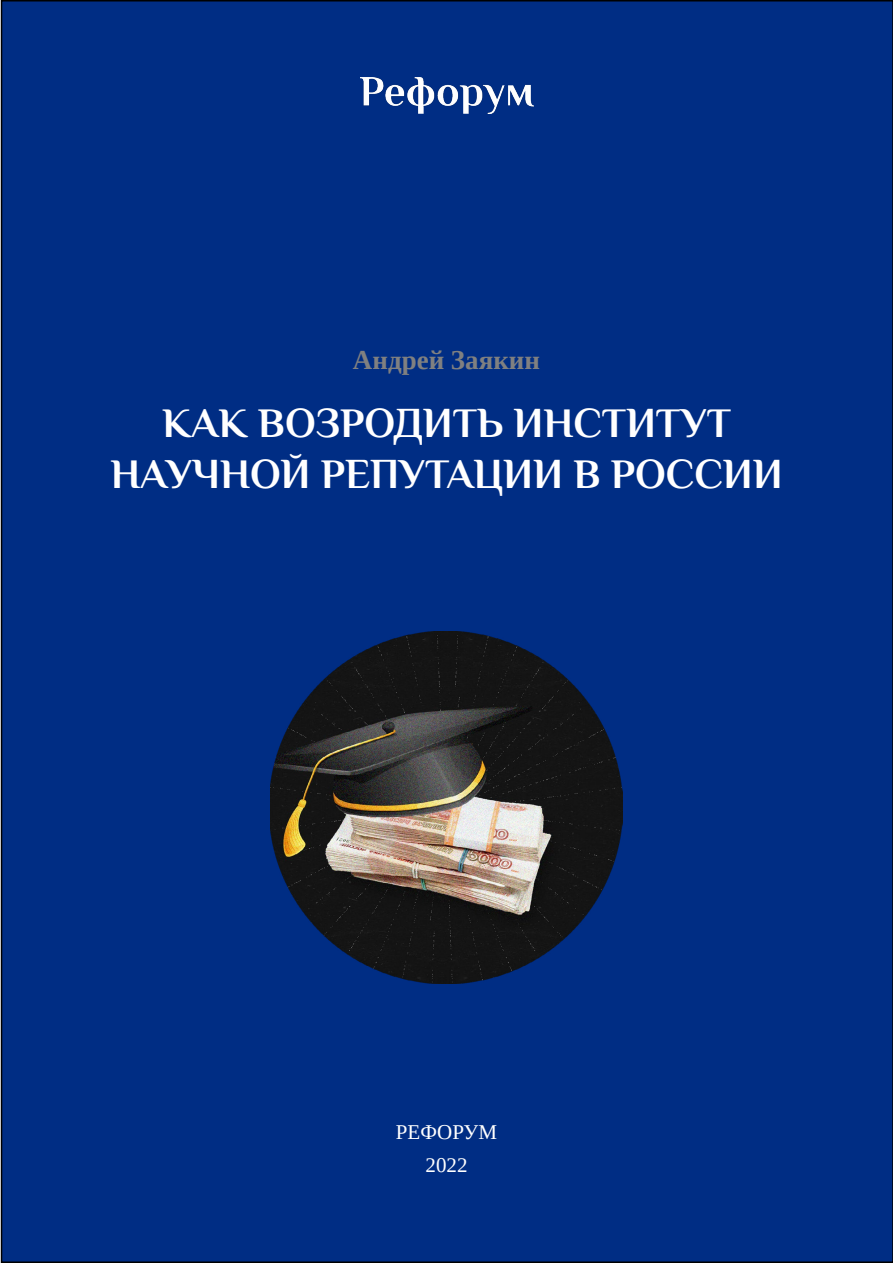
<style>
.page{position:relative;width:893px;height:1263px;background:#fff}
.page>*{position:absolute;margin:0;border:0;box-sizing:border-box;transform-origin:0 0}
.t1{font:700 42px/50.4px "Philosopher";color:#fff;text-align:center}
.t2{font:700 27px "Tinos";color:#808080}
.t3{font:21px/32.7px "Tinos";color:#fff;text-align:center}
</style>
<div class="page">
<div style="left:2px;top:1px;width:891px;height:1261px;background:#002d84"></div>
<img style="left:271px;top:631px;width:351px;height:353px">
<img style="left:361px;top:77px;width:173px;height:37px">
<p class="t2" style="left:353px;top:342px;width:189px">Андрей Заякин</p>
<p class="t1" style="left:110px;top:398px;width:673px">КАК ВОЗРОДИТЬ ИНСТИТУТ<br>НАУЧНОЙ РЕПУТАЦИИ В РОССИИ</p>
<p class="t3" style="left:396px;top:1115px;width:103px">РЕФОРУМ<br>2022</p>
</div>
